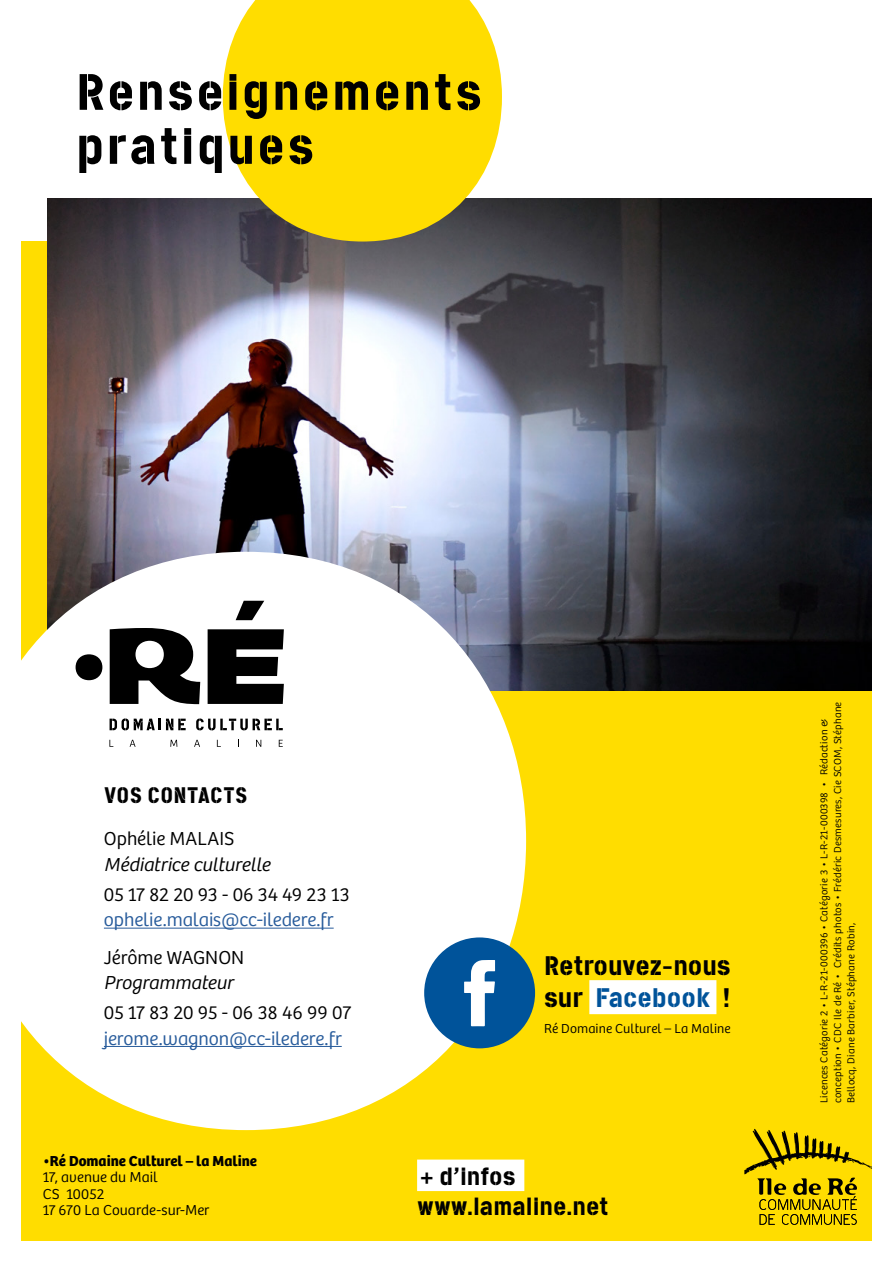
<style>
.page{position:relative;width:893px;height:1263px;background:#fff}
.page>*{position:absolute;margin:0;border:0;box-sizing:border-box;transform-origin:0 0}
.t1{font:51px/54px "Cargo";letter-spacing:.045em;color:#000}
.t2{font:26.85px/32.2px "Cargo";letter-spacing:-.005em;color:#000}
.t3{font:24.9px/29.8px "Cargo";color:#000}
.t4{font:22.5px "Cargo";letter-spacing:.02em;color:#000}
.t5{font:300 19.5px "Bree";letter-spacing:-.005em;color:#000}
.t6{font:300 19.5px "Bree";letter-spacing:-.005em;color:#275b9b}
.t7{font:italic 300 19.5px "Bree";letter-spacing:-.005em;color:#000}
.t8{font:300 15px/16.5px "Bree";color:#000}
.t9{font:700 15px "Bree";color:#000}
.t10{font:300 13.5px "Bree";letter-spacing:.005em;color:#000}
.t11{font:300 10.5px/13.5px "Bree";letter-spacing:.025em;color:#000}
.s1{color:#00539a}
</style>
<div class="page">
<div style="left:21px;top:242px;width:851px;height:999px;background:#fd0"></div>
<img style="left:47px;top:199px;width:825px;height:492px">
<svg style="left:21px;top:552px;width:505px;height:578px;background:#f4f2df"></svg>
<hr style="left:104px;top:928px;width:230px;height:1px;background:#275b9b">
<hr style="left:104px;top:1046px;width:238px;height:1px;background:#275b9b">
<svg style="left:744px;top:1129px;width:128px;height:96px"></svg>
<div style="left:76px;top:654px;width:26px;height:26px;background:#000;border-radius:50%"></div>
<svg style="left:208px;top:601px;width:76px;height:103px;background:#575757"></svg>
<svg style="left:110px;top:628px;width:90px;height:76px;background:#474747"></svg>
<svg style="left:109px;top:740px;width:4px;height:7px"></svg>
<svg style="left:130px;top:740px;width:6px;height:7px"></svg>
<svg style="left:170px;top:740px;width:7px;height:7px"></svg>
<svg style="left:194px;top:740px;width:6px;height:7px"></svg>
<svg style="left:217px;top:740px;width:4px;height:7px"></svg>
<svg style="left:256px;top:740px;width:5px;height:7px"></svg>
<svg style="left:279px;top:740px;width:4px;height:7px"></svg>
<svg style="left:110px;top:718px;width:76px;height:12px"></svg>
<svg style="left:196px;top:718px;width:87px;height:12px"></svg>
<svg style="left:223px;top:0;width:279px;height:242px;background:#eed116"></svg>
<div style="left:417px;top:1159px;width:107px;height:32px;background:#fff"></div>
<div style="left:424px;top:937px;width:111px;height:111px;background:#00539a;border-radius:50%"></div>
<svg style="left:464px;top:960px;width:31px;height:66px"></svg>
<div style="left:589px;top:980px;width:127px;height:34px;background:#fff"></div>
<h1 class="t1" style="left:76px;top:62px;width:407px">Renseignements pratiques</h1>
<h3 class="t4" style="left:104px;top:780px;width:145px">VOS CONTACTS</h3>
<h3 class="t5" style="left:104px;top:828px;width:132px">Ophélie MALAIS</h3>
<h3 class="t7" style="left:104px;top:853px;width:168px">Médiatrice culturelle</h3>
<h3 class="t5" style="left:104px;top:883px;width:247px">05 17 82 20 93 - 06 34 49 23 13</h3>
<h3 class="t6" style="left:104px;top:909px;width:231px">ophelie.malais@cc-iledere.fr</h3>
<h3 class="t5" style="left:104px;top:946px;width:142px">Jérôme WAGNON</h3>
<h3 class="t7" style="left:104px;top:972px;width:131px">Programmateur</h3>
<h3 class="t5" style="left:104px;top:1001px;width:249px">05 17 83 20 95 - 06 38 46 99 07</h3>
<h3 class="t6" style="left:104px;top:1027px;width:239px">jerome.wagnon@cc-iledere.fr</h3>
<h2 class="t2" style="left:544px;top:948px;width:188px">Retrouvez-nous sur <span class="s1">Facebook</span> !</h2>
<p class="t10" style="left:544px;top:1021px;width:188px">Ré Domaine Culturel – La Maline</p>
<h3 class="t9" style="left:43px;top:1152px;width:216px">•Ré Domaine Culturel – la Maline</h3>
<h3 class="t8" style="left:43px;top:1169px;width:168px">17, avenue du Mail<br>CS 10052<br>17 670 La Couarde-sur-Mer</h3>
<h3 class="t3" style="left:417px;top:1160px;width:193px">+ d’infos www.lamaline.net</h3>
<p class="t11" style="left:817px;top:1103px;width:403px;rotate:-90deg">Licences Catégorie 2 • L-R-21-000396 • Catégorie 3 • L-R-21-000398 • Rédaction &amp; conception • CDC Ile de Ré • Crédits photos • Frédéric Desmesures, Cie SCOM, Stéphane<br>Bellocq, Diane Barbier, Stéphane Robin,</p>
</div>
